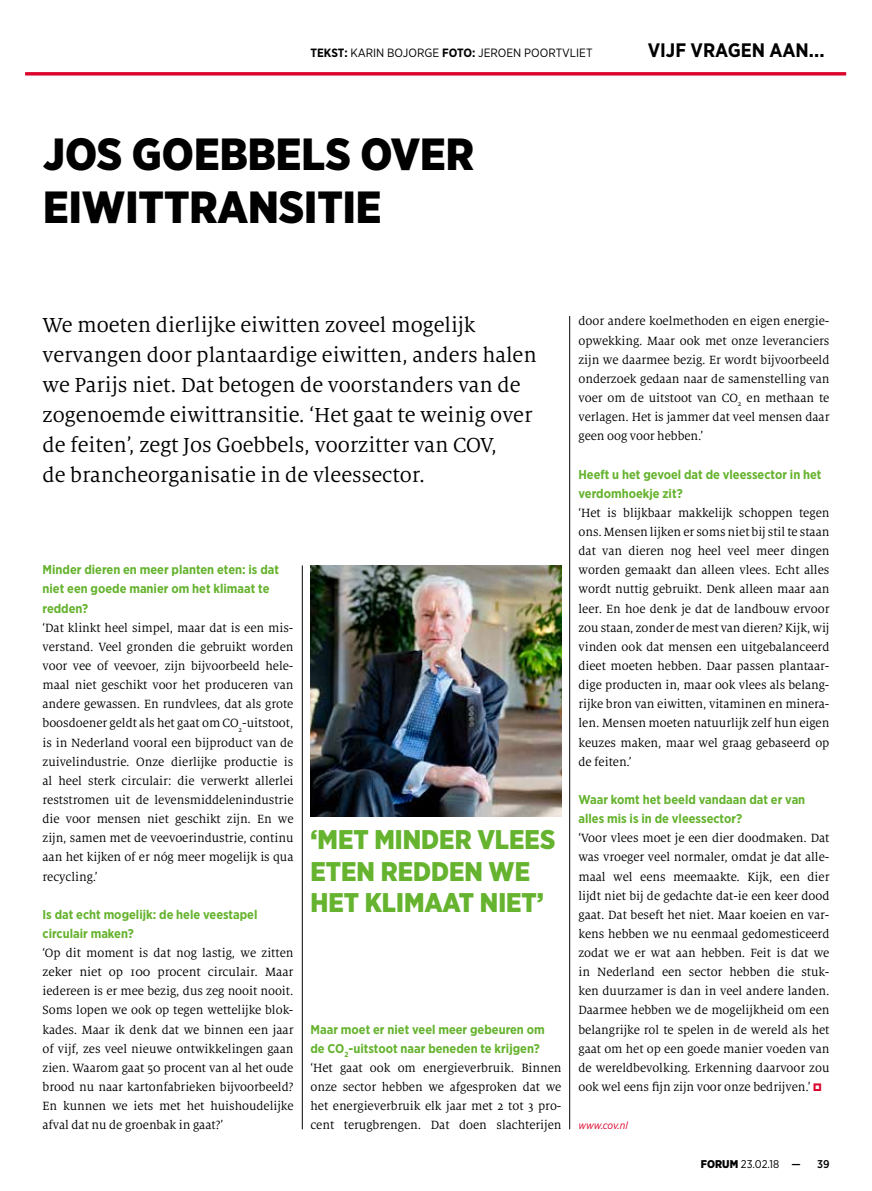
<style>
.page{position:relative;width:872px;height:1191px;background:#fff}
.page>*{position:absolute;margin:0;border:0;box-sizing:border-box;transform-origin:0 0}
.t1{font:900 45px/52.5px "Gotham Narrow";color:#000}
.t2{font:900 27px/31.5px "Gotham Narrow";color:#65b32e}
.t3{font:22.5px/30px "Milo Serif Pro";color:#000}
.t4{font:700 19.5px "Gotham Narrow";color:#000}
.t5{font:13.2px/19.2px "Milo Serif Pro";letter-spacing:-.005em;color:#000;text-align:justify}
.t6{font:700 12.75px/19.2px "Gotham Narrow";color:#65b32e}
.t7{font:12px "Gotham Narrow";color:#000}
.t8{font:11.25px "Gotham Narrow";color:#000}
.t9{font:500 11.25px "Gotham Narrow";color:#000}
.t10{font:italic 10.5px "Gotham Narrow";letter-spacing:-.015em;color:#db052c}
.s1{font-weight:700}
.s2{font-weight:900}
.s3{font-weight:500}
</style>
<div class="page">
<img style="left:310px;top:565px;width:251px;height:251px">
<hr style="left:26px;top:72px;width:820px;height:3px;background:#db052c">
<hr style="left:569px;top:316px;width:1px;height:813px;background:#000">
<hr style="left:302px;top:565px;width:1px;height:564px;background:#000">
<p class="t7" style="left:310px;top:46px;width:283px"><span class="s1">TEKST:</span> KARIN BOJORGE <span class="s1">FOTO:</span> JEROEN POORTVLIET</p>
<h1 class="t1" style="left:43px;top:127px;width:432px">JOS GOEBBELS OVER<br>EIWITTRANSITIE</h1>
<h3 class="t4" style="left:647px;top:38px;width:178px">VIJF VRAGEN AAN...</h3>
<p class="t3" style="left:43px;top:310px;width:495px">We moeten dierlijke eiwitten zoveel mogelijk vervangen door plantaardige eiwitten, anders halen we Parijs niet. Dat betogen de voorstanders van de zogenoemde eiwittransitie. ‘Het gaat te weinig over de feiten’, zegt Jos Goebbels, voorzitter van COV,<br>de brancheorganisatie in de vleessector.</p>
<p class="t6" style="left:43px;top:560px;width:238px">Minder dieren en meer planten eten: is dat niet een goede manier om het klimaat te redden?</p>
<p class="t5" style="left:43px;top:618px;width:252px">‘Dat klinkt heel simpel, maar dat is een mis&shy;verstand. Veel gronden die gebruikt worden voor vee of veevoer, zijn bijvoorbeeld hele&shy;maal niet geschikt voor het produceren van andere gewassen. En rundvlees, dat als grote boosdoener geldt als het gaat om CO<sub>2</sub>-uitstoot, is in Nederland vooral een bijproduct van de zuivelindustrie. Onze dierlijke productie is al heel sterk circulair: die verwerkt allerlei reststromen uit de levensmiddelenindustrie die voor mensen niet geschikt zijn. En we zijn, samen met de veevoerindustrie, continu aan het kijken of er nóg meer mogelijk is qua recycling.’</p>
<p class="t6" style="left:43px;top:904px;width:216px">Is dat echt mogelijk: de hele veestapel circulair maken?</p>
<p class="t5" style="left:43px;top:943px;width:252px">‘Op dit moment is dat nog lastig, we zitten zeker niet op 100 procent circulair. Maar iedereen is er mee bezig, dus zeg nooit nooit.<br>Soms lopen we ook op tegen wettelijke blok&shy;kades. Maar ik denk dat we binnen een jaar of vijf, zes veel nieuwe ontwikkelingen gaan zien. Waarom gaat 50 procent van al het oude brood nu naar kartonfabrieken bijvoorbeeld?<br>En kunnen we iets met het huishoudelijke afval dat nu de groenbak in gaat?’</p>
<h2 class="t2" style="left:310px;top:823px;width:246px">‘MET MINDER VLEES<br>ETEN REDDEN WE<br>HET KLIMAAT NIET’</h2>
<p class="t6" style="left:310px;top:1019px;width:236px">Maar moet er niet veel meer gebeuren om de CO<sub>2</sub>-uitstoot naar beneden te krijgen?</p>
<p class="t5" style="left:310px;top:1058px;width:252px">‘Het gaat ook om energieverbruik. Binnen onze sector hebben we afgesproken dat we het energieverbruik elk jaar met 2 tot 3 pro&shy;cent terugbrengen. Dat doen slachterijen</p>
<p class="t5" style="left:578px;top:312px;width:252px">door andere koelmethoden en eigen energie&shy;opwekking. Maar ook met onze leveranciers zijn we daarmee bezig. Er wordt bijvoorbeeld onderzoek gedaan naar de samenstelling van voer om de uitstoot van CO<sub>2</sub> en methaan te verlagen. Het is jammer dat veel mensen daar geen oog voor hebben.’</p>
<p class="t6" style="left:578px;top:464px;width:245px">Heeft u het gevoel dat de vleessector in het verdomhoekje zit?</p>
<p class="t5" style="left:578px;top:503px;width:252px">‘Het is blijkbaar makkelijk schoppen tegen ons. Mensen lijken er soms niet bij stil te staan dat van dieren nog heel veel meer dingen worden gemaakt dan alleen vlees. Echt alles wordt nuttig gebruikt. Denk alleen maar aan leer. En hoe denk je dat de landbouw ervoor zou staan, zonder de mest van dieren? Kijk, wij vinden ook dat mensen een uitgebalanceerd dieet moeten hebben. Daar passen plantaar&shy;dige producten in, maar ook vlees als belang&shy;rijke bron van eiwitten, vitaminen en minera&shy;len. Mensen moeten natuurlijk zelf hun eigen keuzes maken, maar wel graag gebaseerd op de feiten.’</p>
<p class="t6" style="left:578px;top:789px;width:228px">Waar komt het beeld vandaan dat er van alles mis is in de vleessector?</p>
<p class="t5" style="left:578px;top:828px;width:252px">‘Voor vlees moet je een dier doodmaken. Dat was vroeger veel normaler, omdat je dat alle&shy;maal wel eens meemaakte. Kijk, een dier lijdt niet bij de gedachte dat-ie een keer dood gaat. Dat beseft het niet. Maar koeien en var&shy;kens hebben we nu eenmaal gedomesticeerd zodat we er wat aan hebben. Feit is dat we in Nederland een sector hebben die stuk&shy;ken duurzamer is dan in veel andere landen.<br>Daarmee hebben we de mogelijkheid om een belangrijke rol te spelen in de wereld als het gaat om het op een goede manier voeden van de wereldbevolking. Erkenning daarvoor zou ook wel eens fijn zijn voor onze bedrijven.’</p>
<p class="t10" style="left:578px;top:1119px;width:51px">www.cov.nl</p>
<p class="t8" style="left:701px;top:1156px;width:102px"><span class="s2">FORUM</span> 23.02.18 <span class="s3">—</span></p>
<p class="t9" style="left:817px;top:1156px;width:14px">39</p>
</div>
